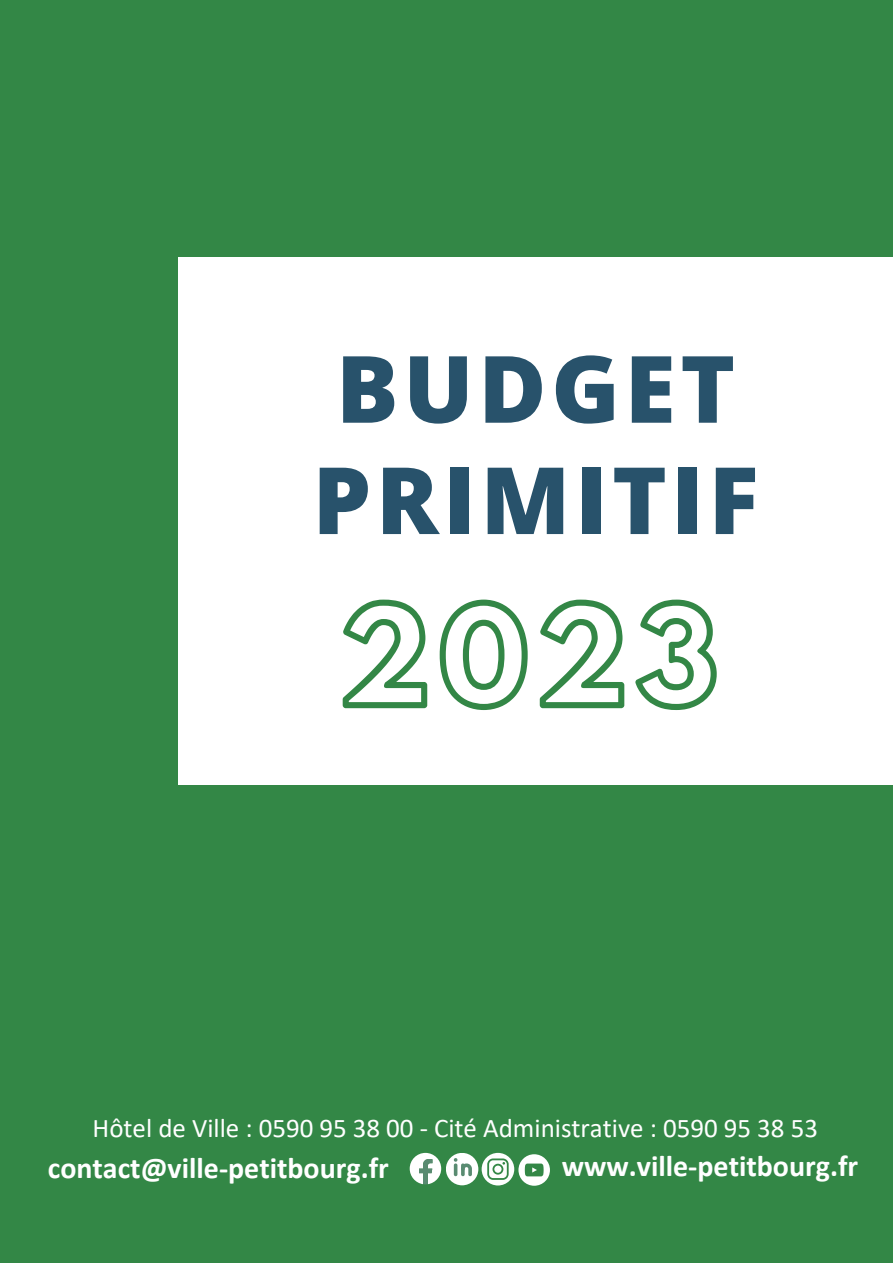
<style>
.page{position:relative;width:893px;height:1264px;background:#fff}
.page>*{position:absolute;margin:0;border:0;box-sizing:border-box;transform-origin:0 0}
.t1{font:121.95px "Hussar Ekologiczne 1";color:#338746}
.t2{font:800 92.85px "Open Sans";letter-spacing:.05em;color:#28526b}
.t3{font:700 30px "Calibri";color:#fff}
.t4{font:27px "Calibri";color:#fefefe}
</style>
<div class="page">
<div style="left:0;top:0;width:892px;height:1262px;background:#338746"></div>
<div style="left:178px;top:257px;width:714px;height:527px;background:#fff"></div>
<svg style="left:409px;top:1152px;width:32px;height:32px"></svg>
<div style="left:446px;top:1152px;width:32px;height:33px;background:#fff;border-radius:50%"></div>
<svg style="left:481px;top:1152px;width:69px;height:33px"></svg>
<svg style="left:452px;top:1156px;width:22px;height:21px"></svg>
<p class="t2" style="left:336px;top:323px;width:400px">BUDGET</p>
<p class="t2" style="left:312px;top:435px;width:447px">PRIMITIF</p>
<p class="t1" style="left:340px;top:607px;width:380px">2023</p>
<p class="t4" style="left:93px;top:1116px;width:726px">Hôtel de Ville : 0590 95 38 00 - Cité Administrative : 0590 95 38 53</p>
<p class="t3" style="left:48px;top:1154px;width:342px">contact@ville-petitbourg.fr</p>
<p class="t3" style="left:561px;top:1153px;width:298px">www.ville-petitbourg.fr</p>
</div>
